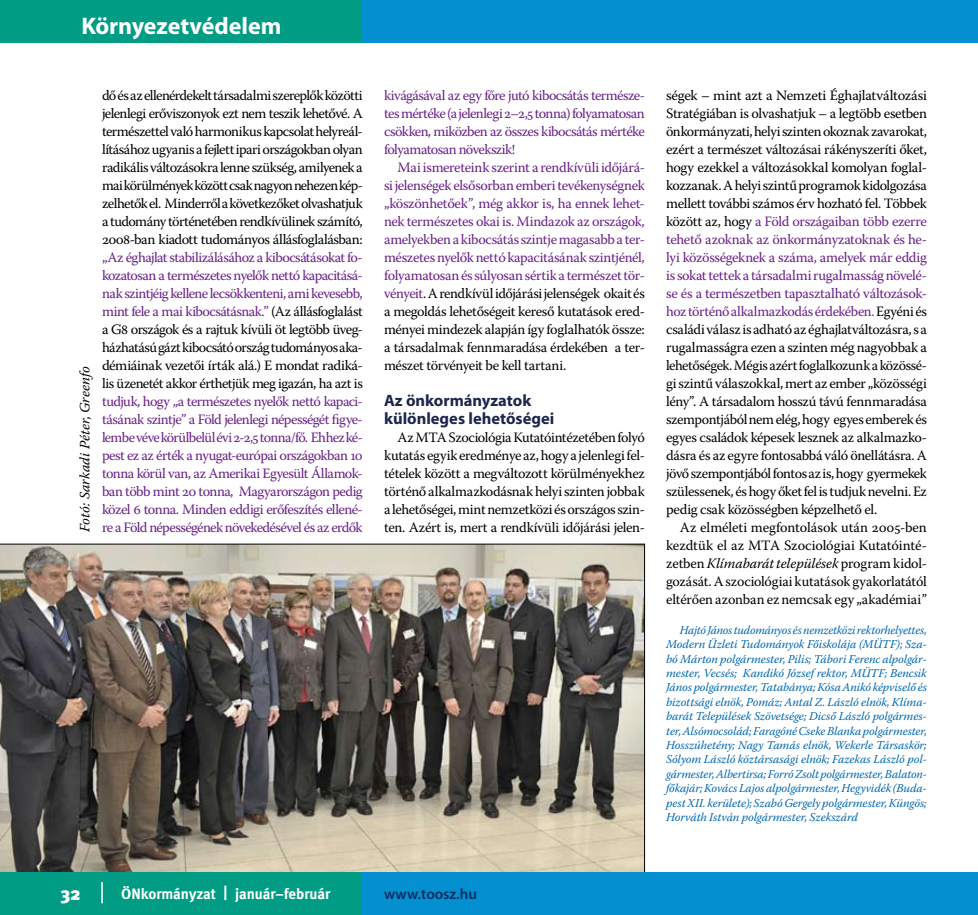
<style>
.page{position:relative;width:978px;height:915px;background:#fff}
.page>*{position:absolute;margin:0;border:0;box-sizing:border-box;transform-origin:0 0}
.t1{font:700 24px "Myriad Pro";letter-spacing:-.005em;color:#fff}
.t2{font:900 18.45px "Meta";color:#fff}
.t3{font:700 16.5px/18px "Myriad Pro";color:#1d274d}
.t4{font:700 15px "Meta";color:#fff}
.t5{font:600 15px "Myriad Pro";color:#002e5e}
.t6{font:14.25px/18px "Warnock Pro";letter-spacing:-.025em;color:#000;text-align:justify}
.t7{font:14.25px/18px "Warnock Pro";letter-spacing:-.035em;color:#692188;text-align:justify}
.t8{font:italic 14.25px "Warnock Pro";letter-spacing:.01em;color:#000}
.t9{font:italic 12px/14.4px "Warnock Pro";letter-spacing:-.01em;color:#0068b4;text-align:justify}
.s1{color:#692188}
.s2{color:#000}
.s3{font-style:italic}
</style>
<div class="page">
<img style="left:0;top:543px;width:645px;height:329px">
<div style="left:0;top:872px;width:363px;height:42px;background:#009d84"></div>
<div style="left:363px;top:872px;width:615px;height:42px;background:#038fd0"></div>
<div style="left:0;top:0;width:363px;height:43px;background:#009d84"></div>
<hr style="left:101px;top:881px;width:2px;height:22px;background:#fff">
<div style="left:363px;top:0;width:615px;height:43px;background:#038fd0"></div>
<h1 class="t1" style="left:81px;top:12px;width:202px">Környezetvédelem</h1>
<p class="t8" style="left:76px;top:531px;width:167px;rotate:-90deg">Fotó: Sarkadi Péter, Greenfo</p>
<p class="t6" style="left:102px;top:86px;width:262px">dő és az ellenérdekelt társadalmi szereplők közötti jelenlegi erőviszonyok ezt nem teszik lehetővé. A természettel való harmonikus kapcsolat helyreál&shy;lításához ugyanis a fejlett ipari országokban olyan radikális változásokra lenne szükség, amilyenek a mai körülmények között csak nagyon nehezen kép&shy;zelhetők el. Minderről a következőket olvashatjuk a tudomány történetében rendkívülinek számító, 2008-ban kiadott tudományos állásfoglalásban:</p>
<p class="t6" style="left:102px;top:248px;width:262px"><span class="s1">„Az éghajlat stabilizálásához a kibocsátásokat fo&shy;kozatosan a természetes nyelők nettó kapacitásá&shy;nak szintjéig kellene lecsökkenteni, ami kevesebb, mint fele a mai kibocsátásnak.”</span> (Az állásfoglalást a G8 országok és a rajtuk kívüli öt legtöbb üveg&shy;házhatású gázt kibocsátó ország tudományos aka&shy;démiáinak vezetői írták alá.) E mondat radiká&shy;lis üzenetét akkor érthetjük meg igazán, ha azt is</p>
<p class="t7" style="left:102px;top:392px;width:262px">tudjuk, hogy „a természetes nyelők nettó kapaci&shy;tásának szintje” a Föld jelenlegi népességét figye&shy;lembe véve körülbelül évi 2-2,5 tonna/fő. Ehhez ké&shy;pest ez az érték a nyugat-európai országokban 10 tonna körül van, az Amerikai Egyesült Államok&shy;ban több mint 20 tonna, Magyarországon pedig közel 6 tonna. Minden eddigi erőfeszítés ellené-</p>
<p class="t7" style="left:102px;top:518px;width:262px">re a Föld népességének növekedésével és az erdők</p>
<p class="t7" style="left:384px;top:86px;width:262px">kivágásával az egy főre jutó kibocsátás természe&shy;tes mértéke (a jelenlegi 2–2,5 tonna) folyamatosan csökken, miközben az összes kibocsátás mértéke folyamatosan növekszik!</p>
<p class="t7" style="left:384px;top:158px;width:262px;text-indent:13px">Mai ismereteink szerint a rendkívüli időjárá&shy;si jelenségek elsősorban emberi tevékenységnek „köszönhetőek”, még akkor is, ha ennek lehet&shy;nek természetes okai is. Mindazok az országok, amelyekben a kibocsátás szintje magasabb a ter&shy;mészetes nyelők nettó kapacitásának szintjénél, folyamatosan és súlyosan sértik a természet tör&shy;vényeit<span class="s2">. A rendkívül időjárási jelenségek okait és a megoldás lehetőségeit kereső kutatások ered&shy;ményei mindezek alapján így foglalhatók össze: a társadalmak fennmaradása érdekében a ter&shy;mészet törvényeit be kell tartani.</span></p>
<p class="t3" style="left:384px;top:391px;width:172px">Az önkormányzatok különleges lehetőségei</p>
<p class="t6" style="left:384px;top:428px;width:262px;text-indent:14px">Az MTA Szociológia Kutatóintézetében folyó kutatás egyik eredménye az, hogy a jelenlegi fel&shy;tételek között a megváltozott körülményekhez történő alkalmazkodásnak helyi szinten jobbak a lehetőségei, mint nemzetközi és országos szin&shy;ten. Azért is, mert a rendkívüli időjárási jelen-</p>
<p class="t6" style="left:666px;top:86px;width:262px">ségek – mint azt a Nemzeti Éghajlatváltozási Stratégiában is olvashatjuk – a legtöbb esetben önkormányzati, helyi szinten okoznak zavarokat, ezért a természet változásai rákényszeríti őket, hogy ezekkel a változásokkal komolyan foglal&shy;kozzanak. A helyi szintű programok kidolgozása mellett további számos érv hozható fel. Többek között az, hogy <span class="s1">a Föld országaiban több ezerre tehető azoknak az önkormányzatoknak és he&shy;lyi közösségeknek a száma, amelyek már eddig is sokat tettek a társadalmi rugalmasság növelé&shy;se és a természetben tapasztalható változások&shy;hoz történő alkalmazkodás érdekében.</span> Egyéni és családi válasz is adható az éghajlatváltozásra, s a rugalmasságra ezen a szinten még nagyobbak a lehetőségek. Mégis azért foglalkozunk a közössé&shy;gi szintű válaszokkal, mert az ember „közösségi lény”. A társadalom hosszú távú fennmaradása szempontjából nem elég, hogy egyes emberek és egyes családok képesek lesznek az alkalmazko&shy;dásra és az egyre fontosabbá váló önellátásra. A jövő szempontjából fontos az is, hogy gyermekek szülessenek, és hogy őket fel is tudjuk nevelni. Ez pedig csak közösségben képzelhető el.</p>
<p class="t6" style="left:666px;top:518px;width:262px;text-indent:14px">Az elméleti megfontolások után 2005-ben kezdtük el az MTA Szociológiai Kutatóinté&shy;zetben <span class="s3">Klímabarát települések</span> program kidol&shy;gozását. A szociológiai kutatások gyakorlatától eltérően azonban ez nemcsak egy „akadémiai”</p>
<p class="t9" style="left:666px;top:622px;width:262px;text-indent:14px">Hajtó János tudományos és nemzetközi rektorhelyettes, Modern Üzleti Tudományok Főiskolája (MÜTF); Sza&shy;bó Márton polgármester, Pilis; Tábori Ferenc alpolgár&shy;mester, Vecsés; Kandikó József rektor, MÜTF; Bencsik János polgármester, Tatabánya; Kósa Anikó képviselő és bizottsági elnök, Pomáz; Antal Z. László elnök, Klíma&shy;barát Települések Szövetsége; Dicső László polgármes&shy;ter, Alsómocsolád; Faragóné Cseke Blanka polgármester, Hosszúhetény; Nagy Tamás elnök, Wekerle Társaskör; Sólyom László köztársasági elnök; Fazekas László pol&shy;gármester, Albertirsa; Forró Zsolt polgármester, Balaton&shy;főkajár; Kovács Lajos alpolgármester, Hegyvidék (Buda&shy;pest XII. kerülete); Szabó Gergely polgármester, Küngös; Horváth István polgármester, Szekszárd</p>
<p class="t2" style="left:60px;top:877px;width:22px">32</p>
<p class="t4" style="left:121px;top:880px;width:211px">ÖNkormányzat | január–február</p>
<p class="t5" style="left:384px;top:885px;width:94px">www.toosz.hu</p>
</div>
